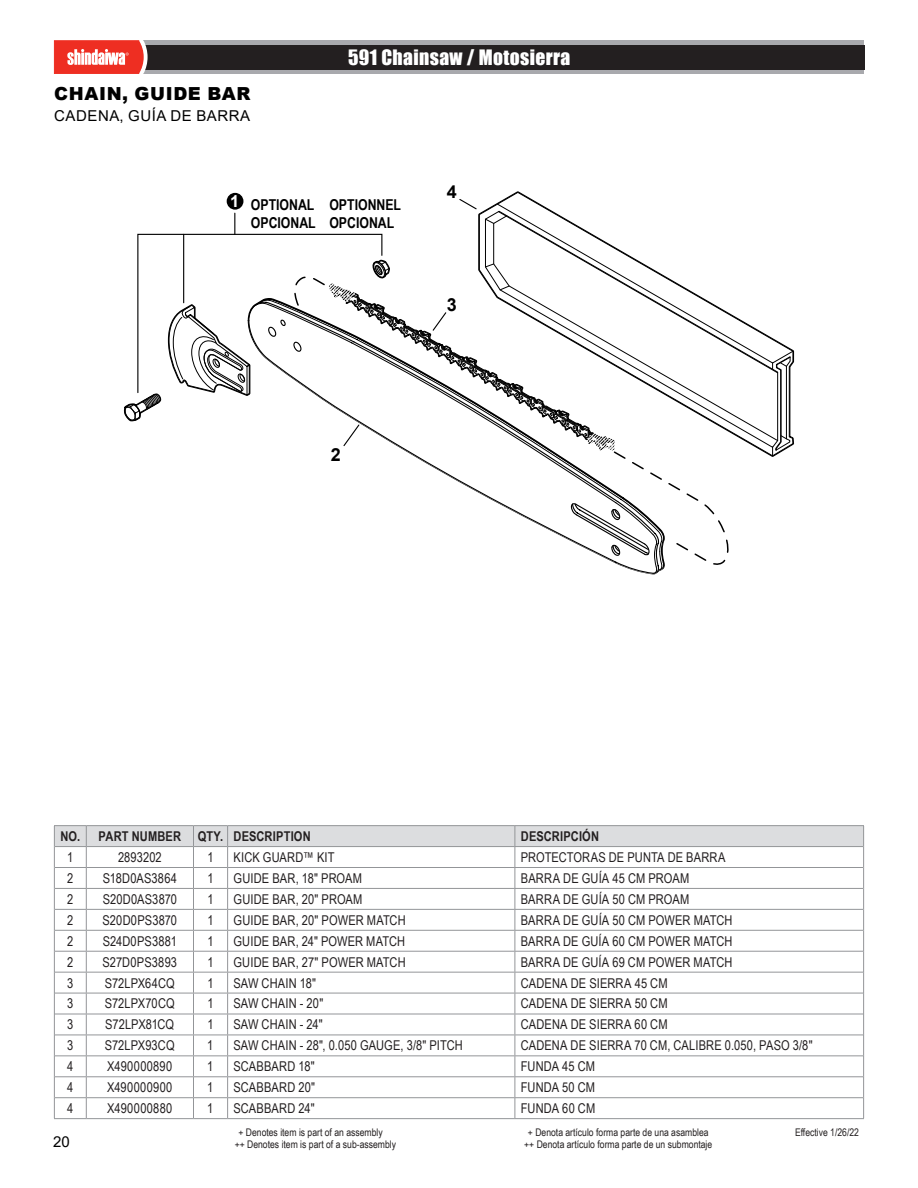
<style>
.page{position:relative;width:918px;height:1188px;background:#fff}
.page>*{position:absolute;margin:0;border:0;box-sizing:border-box;transform-origin:0 0}
.t1{font:19.5px "Impact";letter-spacing:.02em;color:#fff}
.t2{font:900 18px "Arial";letter-spacing:.035em;color:#000}
.t3{font:700 18px "Arial";color:#000}
.t4{font:700 16.5px "Arial";color:#fff}
.t5{font:700 15px/18px "Arial Narrow";color:#000}
.t6{font:15px "Arial";letter-spacing:.035em;color:#000}
.t7{font:13.5px "Arial Narrow";letter-spacing:.01em;color:#231f20}
.t8{font:700 13.5px "Arial Narrow";letter-spacing:.01em;color:#231f20}
.t9{font:10.5px "Arial Narrow";color:#231f20}
</style>
<div class="page">
<div style="left:143px;top:41px;width:721px;height:33px;background:#a8a9ad"></div>
<div style="left:145px;top:45px;width:719px;height:24px;background:#231f20"></div>
<svg style="left:54px;top:40px;width:94px;height:34px;background:#ef6158"></svg>
<div style="left:227px;top:193px;width:16px;height:17px;background:#000;border-radius:50%"></div>
<svg style="left:732px;top:413px;width:46px;height:44px"></svg>
<svg style="left:772px;top:350px;width:22px;height:102px"></svg>
<svg style="left:732px;top:314px;width:47px;height:60px"></svg>
<svg style="left:123px;top:198px;width:609px;height:376px"></svg>
<hr style="left:54px;top:825px;width:32px;height:1px;background:#939598">
<hr style="left:86px;top:825px;width:107px;height:1px;background:#939598">
<hr style="left:194px;top:825px;width:34px;height:1px;background:#939598">
<hr style="left:228px;top:825px;width:287px;height:1px;background:#939598">
<hr style="left:515px;top:825px;width:349px;height:1px;background:#939598">
<hr style="left:54px;top:1118px;width:32px;height:1px;background:#939598">
<hr style="left:86px;top:1118px;width:107px;height:1px;background:#939598">
<hr style="left:194px;top:1118px;width:34px;height:1px;background:#939598">
<hr style="left:228px;top:1118px;width:287px;height:1px;background:#939598">
<hr style="left:515px;top:1118px;width:349px;height:1px;background:#939598">
<svg style="left:54px;top:826px;width:810px;height:292px"></svg>
<h2 class="t2" style="left:54px;top:80px;width:198px">CHAIN, GUIDE BAR</h2>
<p class="t6" style="left:54px;top:105px;width:197px">CADENA, GUÍA DE BARRA</p>
<h1 class="t1" style="left:348px;top:42px;width:224px">591 Chainsaw / Motosierra</h1>
<p class="t4" style="left:230px;top:190px;width:11px">1</p>
<p class="t5" style="left:251px;top:195px;width:66px">OPTIONAL<br>OPCIONAL</p>
<p class="t5" style="left:329px;top:195px;width:73px">OPTIONNEL<br>OPCIONAL</p>
<h2 class="t3" style="left:447px;top:179px;width:12px">4</h2>
<h2 class="t3" style="left:447px;top:292px;width:12px">3</h2>
<h2 class="t3" style="left:331px;top:442px;width:12px">2</h2>
<p class="t8" style="left:60px;top:826px;width:252px">NO. PART NUMBER QTY. DESCRIPTION</p>
<p class="t8" style="left:521px;top:826px;width:80px">DESCRIPCIÓN</p>
<p class="t7" style="left:67px;top:847px;width:8px">1</p>
<p class="t7" style="left:118px;top:847px;width:45px">2893202</p>
<p class="t7" style="left:207px;top:847px;width:8px">1</p>
<p class="t7" style="left:234px;top:847px;width:102px">KICK GUARD™ KIT</p>
<p class="t7" style="left:521px;top:847px;width:206px">PROTECTORAS DE PUNTA DE BARRA</p>
<p class="t7" style="left:67px;top:868px;width:8px">2</p>
<p class="t7" style="left:103px;top:868px;width:76px">S18D0AS3864</p>
<p class="t7" style="left:207px;top:868px;width:8px">1</p>
<p class="t7" style="left:234px;top:868px;width:130px">GUIDE BAR, 18" PROAM</p>
<p class="t7" style="left:521px;top:868px;width:170px">BARRA DE GUÍA 45 CM PROAM</p>
<p class="t7" style="left:67px;top:889px;width:8px">2</p>
<p class="t7" style="left:103px;top:889px;width:76px">S20D0AS3870</p>
<p class="t7" style="left:207px;top:889px;width:8px">1</p>
<p class="t7" style="left:234px;top:889px;width:130px">GUIDE BAR, 20" PROAM</p>
<p class="t7" style="left:521px;top:889px;width:170px">BARRA DE GUÍA 50 CM PROAM</p>
<p class="t7" style="left:67px;top:910px;width:8px">2</p>
<p class="t7" style="left:103px;top:910px;width:76px">S20D0PS3870</p>
<p class="t7" style="left:207px;top:910px;width:8px">1</p>
<p class="t7" style="left:234px;top:910px;width:174px">GUIDE BAR, 20" POWER MATCH</p>
<p class="t7" style="left:521px;top:910px;width:213px">BARRA DE GUÍA 50 CM POWER MATCH</p>
<p class="t7" style="left:67px;top:931px;width:8px">2</p>
<p class="t7" style="left:103px;top:931px;width:76px">S24D0PS3881</p>
<p class="t7" style="left:207px;top:931px;width:8px">1</p>
<p class="t7" style="left:234px;top:931px;width:173px">GUIDE BAR, 24" POWER MATCH</p>
<p class="t7" style="left:521px;top:931px;width:213px">BARRA DE GUÍA 60 CM POWER MATCH</p>
<p class="t7" style="left:67px;top:952px;width:8px">2</p>
<p class="t7" style="left:102px;top:952px;width:76px">S27D0PS3893</p>
<p class="t7" style="left:207px;top:952px;width:8px">1</p>
<p class="t7" style="left:234px;top:952px;width:174px">GUIDE BAR, 27" POWER MATCH</p>
<p class="t7" style="left:521px;top:952px;width:213px">BARRA DE GUÍA 69 CM POWER MATCH</p>
<p class="t7" style="left:67px;top:973px;width:8px">3</p>
<p class="t7" style="left:105px;top:973px;width:71px">S72LPX64CQ</p>
<p class="t7" style="left:207px;top:973px;width:8px">1</p>
<p class="t7" style="left:234px;top:973px;width:84px">SAW CHAIN 18"</p>
<p class="t7" style="left:521px;top:973px;width:148px">CADENA DE SIERRA 45 CM</p>
<p class="t7" style="left:67px;top:994px;width:8px">3</p>
<p class="t7" style="left:105px;top:994px;width:72px">S72LPX70CQ</p>
<p class="t7" style="left:207px;top:994px;width:8px">1</p>
<p class="t7" style="left:233px;top:994px;width:91px">SAW CHAIN - 20"</p>
<p class="t7" style="left:521px;top:994px;width:148px">CADENA DE SIERRA 50 CM</p>
<p class="t7" style="left:67px;top:1015px;width:8px">3</p>
<p class="t7" style="left:105px;top:1015px;width:70px">S72LPX81CQ</p>
<p class="t7" style="left:207px;top:1015px;width:8px">1</p>
<p class="t7" style="left:233px;top:1015px;width:91px">SAW CHAIN - 24"</p>
<p class="t7" style="left:521px;top:1015px;width:148px">CADENA DE SIERRA 60 CM</p>
<p class="t7" style="left:67px;top:1036px;width:8px">3</p>
<p class="t7" style="left:105px;top:1036px;width:71px">S72LPX93CQ</p>
<p class="t7" style="left:207px;top:1036px;width:8px">1</p>
<p class="t7" style="left:233px;top:1036px;width:231px">SAW CHAIN - 28", 0.050 GAUGE, 3/8" PITCH</p>
<p class="t7" style="left:521px;top:1036px;width:293px">CADENA DE SIERRA 70 CM, CALIBRE 0.050, PASO 3/8"</p>
<p class="t7" style="left:67px;top:1057px;width:8px">4</p>
<p class="t7" style="left:107px;top:1057px;width:67px">X490000890</p>
<p class="t7" style="left:207px;top:1057px;width:8px">1</p>
<p class="t7" style="left:233px;top:1057px;width:83px">SCABBARD 18"</p>
<p class="t7" style="left:521px;top:1057px;width:76px">FUNDA 45 CM</p>
<p class="t7" style="left:67px;top:1077px;width:8px">4</p>
<p class="t7" style="left:107px;top:1077px;width:67px">X490000900</p>
<p class="t7" style="left:207px;top:1077px;width:8px">1</p>
<p class="t7" style="left:233px;top:1077px;width:83px">SCABBARD 20"</p>
<p class="t7" style="left:521px;top:1077px;width:76px">FUNDA 50 CM</p>
<p class="t7" style="left:67px;top:1098px;width:8px">4</p>
<p class="t7" style="left:107px;top:1098px;width:67px">X490000880</p>
<p class="t7" style="left:207px;top:1098px;width:8px">1</p>
<p class="t7" style="left:233px;top:1098px;width:83px">SCABBARD 24"</p>
<p class="t7" style="left:521px;top:1098px;width:76px">FUNDA 60 CM</p>
<p class="t6" style="left:53px;top:1132px;width:18px">20</p>
<p class="t9" style="left:238px;top:1124px;width:146px">+ Denotes item is part of an assembly</p>
<p class="t9" style="left:528px;top:1124px;width:182px">+ Denota artículo forma parte de una asamblea</p>
<p class="t9" style="left:235px;top:1136px;width:163px">++ Denotes item is part of a sub-assembly</p>
<p class="t9" style="left:524px;top:1136px;width:190px">++ Denota artículo forma parte de un submontaje</p>
<p class="t9" style="left:795px;top:1124px;width:65px">Effective 1/26/22</p>
</div>
